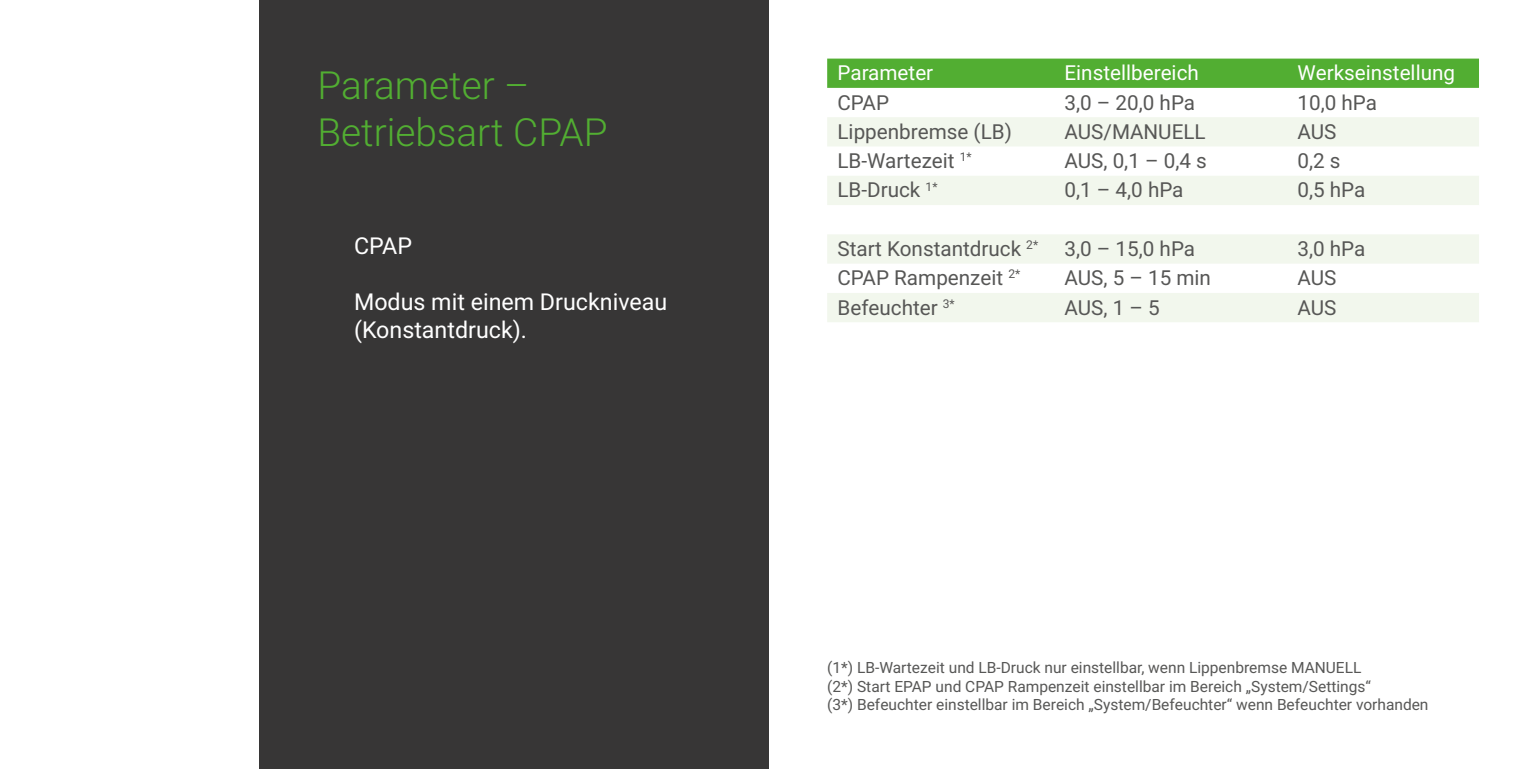
<style>
.page{position:relative;width:1538px;height:769px;background:#fff}
.page>*{position:absolute;margin:0;border:0;box-sizing:border-box;transform-origin:0 0}
.t1{font:300 38.68px/46.6px "Roboto";color:#52ae32}
.t2{font:23.28px/27.8px "Roboto";color:#fff}
.t3{font:20.65px "Roboto";color:#575756}
.t4{font:20.65px "Roboto";color:#fff}
.t5{font:15.58px/18.6px "Roboto";color:#575756}
</style>
<div class="page">
<div style="left:259px;top:0;width:510px;height:769px;background:#373636"></div>
<div style="left:827px;top:59px;width:652px;height:29px;background:#52ae32"></div>
<svg style="left:827px;top:117px;width:652px;height:205px;fill:#f2f7ed"></svg>
<h1 class="t1" style="left:317px;top:61px;width:292px">Parameter –<br>Betriebsart CPAP</h1>
<h2 class="t2" style="left:354px;top:231px;width:60px">CPAP</h2>
<h2 class="t2" style="left:354px;top:287px;width:315px">Modus mit einem Druckniveau (Konstantdruck).</h2>
<h3 class="t4" style="left:837px;top:59px;width:97px">Parameter</h3>
<h3 class="t4" style="left:1064px;top:59px;width:136px">Einstellbereich</h3>
<h3 class="t4" style="left:1297px;top:59px;width:159px">Werkseinstellung</h3>
<h3 class="t3" style="left:837px;top:88px;width:53px">CPAP</h3>
<h3 class="t3" style="left:1064px;top:88px;width:132px">3,0 – 20,0 hPa</h3>
<h3 class="t3" style="left:1297px;top:88px;width:81px">10,0 hPa</h3>
<h3 class="t3" style="left:837px;top:117px;width:176px">Lippenbremse (LB)</h3>
<h3 class="t3" style="left:1064px;top:117px;width:143px">AUS/MANUELL</h3>
<h3 class="t3" style="left:1297px;top:117px;width:40px">AUS</h3>
<h3 class="t3" style="left:837px;top:146px;width:136px">LB-Wartezeit <sup>1*</sup></h3>
<h3 class="t3" style="left:1064px;top:146px;width:144px">AUS, 0,1 – 0,4 s</h3>
<h3 class="t3" style="left:1297px;top:146px;width:45px">0,2 s</h3>
<h3 class="t3" style="left:837px;top:176px;width:101px">LB-Druck <sup>1*</sup></h3>
<h3 class="t3" style="left:1064px;top:176px;width:120px">0,1 – 4,0 hPa</h3>
<h3 class="t3" style="left:1297px;top:176px;width:69px">0,5 hPa</h3>
<h3 class="t3" style="left:837px;top:234px;width:202px">Start Konstantdruck <sup>2*</sup></h3>
<h3 class="t3" style="left:1064px;top:234px;width:132px">3,0 – 15,0 hPa</h3>
<h3 class="t3" style="left:1297px;top:234px;width:69px">3,0 hPa</h3>
<h3 class="t3" style="left:837px;top:264px;width:184px">CPAP Rampenzeit <sup>2*</sup></h3>
<h3 class="t3" style="left:1064px;top:264px;width:148px">AUS, 5 – 15 min</h3>
<h3 class="t3" style="left:1297px;top:264px;width:40px">AUS</h3>
<h3 class="t3" style="left:837px;top:293px;width:119px">Befeuchter <sup>3*</sup></h3>
<h3 class="t3" style="left:1064px;top:293px;width:97px">AUS, 1 – 5</h3>
<h3 class="t3" style="left:1297px;top:293px;width:40px">AUS</h3>
<p class="t5" style="left:827px;top:658px;width:603px">(1*) LB-Wartezeit und LB-Druck nur einstellbar, wenn Lippenbremse MANUELL<br>(2*) Start EPAP und CPAP Rampenzeit einstellbar im Bereich „System/Settings“<br>(3*) Befeuchter einstellbar im Bereich „System/Befeuchter“ wenn Befeuchter vorhanden</p>
</div>
